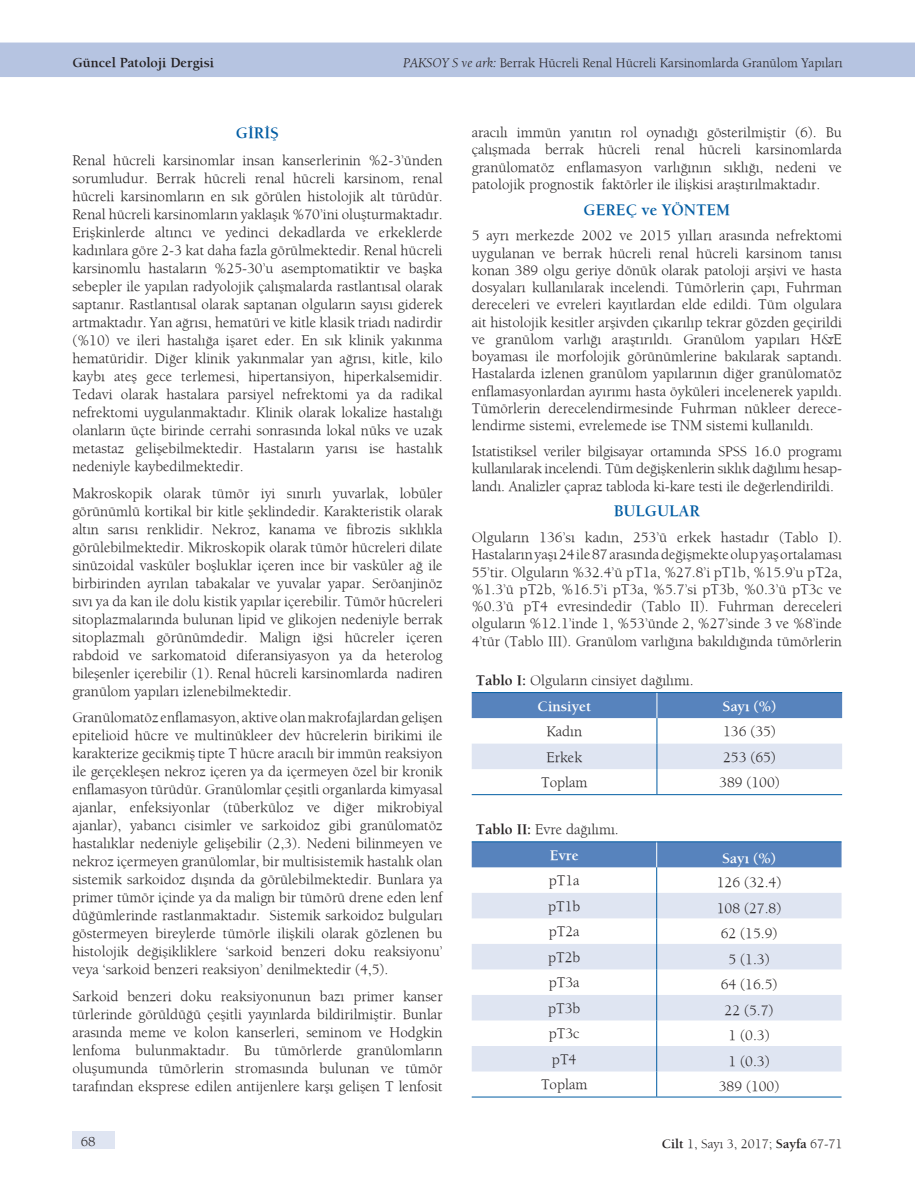
<style>
.page{position:relative;width:915px;height:1191px;background:#fff}
.page>*{position:absolute;margin:0;border:0;box-sizing:border-box;transform-origin:0 0}
.t1{font:700 16.5px "Berkeley";color:#015ca3}
.t2{font:15px/18px "Berkeley";color:#231f20;text-align:justify}
.t3{font:700 15px "Berkeley";color:#fff}
.t4{font:700 14.25px "Berkeley";color:#231f20}
.t5{font:14.25px "Berkeley";color:#231f20}
.t6{font:13.5px "Berkeley";color:#231f20}
.s1{font-style:italic}
.s2{font-weight:700}
.s3{font-weight:700;color:#fff}
</style>
<div class="page">
<hr style="left:914px;top:43px;width:1px;height:34px;background:#b6c4e1">
<div style="left:0;top:43px;width:914px;height:34px;background:#b6c4e1"></div>
<div style="left:72px;top:1131px;width:43px;height:17px;background:#dfe5f2"></div>
<hr style="left:471px;top:794px;width:185px;height:1px;background:#015ca3">
<hr style="left:656px;top:794px;width:185px;height:1px;background:#015ca3">
<svg style="left:471px;top:692px;width:370px;height:102px"></svg>
<hr style="left:471px;top:841px;width:185px;height:1px;background:#015ca3">
<hr style="left:656px;top:841px;width:185px;height:1px;background:#015ca3">
<hr style="left:471px;top:1096px;width:185px;height:1px;background:#015ca3">
<hr style="left:656px;top:1096px;width:185px;height:1px;background:#015ca3">
<svg style="left:471px;top:842px;width:370px;height:254px"></svg>
<p class="t4" style="left:72px;top:54px;width:143px">Güncel Patoloji Dergisi</p>
<p class="t6" style="left:403px;top:55px;width:441px"><span class="s1">PAKSOY S ve ark:</span> Berrak Hücreli Renal Hücreli Karsinomlarda Granülom Yapıları</p>
<p class="t1" style="left:236px;top:123px;width:45px">GİRİŞ</p>
<p class="t2" style="left:72px;top:151px;width:371px">Renal hücreli karsinomlar insan kanserlerinin %2-3’ünden sorumludur. Berrak hücreli renal hücreli karsinom, renal hücreli karsinomların en sık görülen histolojik alt türüdür.<br>Renal hücreli karsinomların yaklaşık %70’ini oluşturmaktadır.<br>Erişkinlerde altıncı ve yedinci dekadlarda ve erkeklerde kadınlara göre 2-3 kat daha fazla görülmektedir. Renal hücreli karsinomlu hastaların %25-30’u asemptomatiktir ve başka sebepler ile yapılan radyolojik çalışmalarda rastlantısal olarak saptanır. Rastlantısal olarak saptanan olguların sayısı giderek artmaktadır. Yan ağrısı, hematüri ve kitle klasik triadı nadirdir (%10) ve ileri hastalığa işaret eder. En sık klinik yakınma hematüridir. Diğer klinik yakınmalar yan ağrısı, kitle, kilo kaybı ateş gece terlemesi, hipertansiyon, hiperkalsemidir.<br>Tedavi olarak hastalara parsiyel nefrektomi ya da radikal nefrektomi uygulanmaktadır. Klinik olarak lokalize hastalığı olanların üçte birinde cerrahi sonrasında lokal nüks ve uzak metastaz gelişebilmektedir. Hastaların yarısı ise hastalık nedeniyle kaybedilmektedir.</p>
<p class="t2" style="left:72px;top:483px;width:371px">Makroskopik olarak tümör iyi sınırlı yuvarlak, lobüler görünümlü kortikal bir kitle şeklindedir. Karakteristik olarak altın sarısı renklidir. Nekroz, kanama ve fibrozis sıklıkla görülebilmektedir. Mikroskopik olarak tümör hücreleri dilate sinüzoidal vasküler boşluklar içeren ince bir vasküler ağ ile birbirinden ayrılan tabakalar ve yuvalar yapar. Seröanjinöz sıvı ya da kan ile dolu kistik yapılar içerebilir. Tümör hücreleri sitoplazmalarında bulunan lipid ve glikojen nedeniyle berrak sitoplazmalı görünümdedir. Malign iğsi hücreler içeren rabdoid ve sarkomatoid diferansiyasyon ya da heterolog bileşenler içerebilir (1). Renal hücreli karsinomlarda nadiren granülom yapıları izlenebilmektedir.</p>
<p class="t2" style="left:72px;top:708px;width:371px">Granülomatöz enflamasyon, aktive olan makrofajlardan gelişen epitelioid hücre ve multinükleer dev hücrelerin birikimi ile karakterize gecikmiş tipte T hücre aracılı bir immün reaksiyon ile gerçekleşen nekroz içeren ya da içermeyen özel bir kronik enflamasyon türüdür. Granülomlar çeşitli organlarda kimyasal ajanlar, enfeksiyonlar (tüberküloz ve diğer mikrobiyal ajanlar), yabancı cisimler ve sarkoidoz gibi granülomatöz hastalıklar nedeniyle gelişebilir (2,3). Nedeni bilinmeyen ve nekroz içermeyen granülomlar, bir multisistemik hastalık olan sistemik sarkoidoz dışında da görülebilmektedir. Bunlara ya primer tümör içinde ya da malign bir tümörü drene eden lenf düğümlerinde rastlanmaktadır. Sistemik sarkoidoz bulguları göstermeyen bireylerde tümörle ilişkili olarak gözlenen bu histolojik değişikliklere ‘sarkoid benzeri doku reaksiyonu’ veya ‘sarkoid benzeri reaksiyon’ denilmektedir (4,5).</p>
<p class="t2" style="left:72px;top:986px;width:371px">Sarkoid benzeri doku reaksiyonunun bazı primer kanser türlerinde görüldüğü çeşitli yayınlarda bildirilmiştir. Bunlar arasında meme ve kolon kanserleri, seminom ve Hodgkin lenfoma bulunmaktadır. Bu tümörlerde granülomların oluşumunda tümörlerin stromasında bulunan ve tümör tarafından eksprese edilen antijenlere karşı gelişen T lenfosit</p>
<p class="t2" style="left:471px;top:123px;width:371px;line-height:17.2px">aracılı immün yanıtın rol oynadığı gösterilmiştir (6). Bu çalışmada berrak hücreli renal hücreli karsinomlarda granülomatöz enflamasyon varlığının sıklığı, nedeni ve patolojik prognostik faktörler ile ilişkisi araştırılmaktadır.</p>
<p class="t1" style="left:583px;top:199px;width:148px">GEREÇ ve YÖNTEM</p>
<p class="t2" style="left:471px;top:227px;width:371px;line-height:17.2px">5 ayrı merkezde 2002 ve 2015 yılları arasında nefrektomi uygulanan ve berrak hücreli renal hücreli karsinom tanısı konan 389 olgu geriye dönük olarak patoloji arşivi ve hasta dosyaları kullanılarak incelendi. Tümörlerin çapı, Fuhrman dereceleri ve evreleri kayıtlardan elde edildi. Tüm olgulara ait histolojik kesitler arşivden çıkarılıp tekrar gözden geçirildi ve granülom varlığı araştırıldı. Granülom yapıları H&amp;E boyaması ile morfolojik görünümlerine bakılarak saptandı.<br>Hastalarda izlenen granülom yapılarının diğer granülomatöz enflamasyonlardan ayırımı hasta öyküleri incelenerek yapıldı.<br>Tümörlerin derecelendirmesinde Fuhrman nükleer derece&shy;lendirme sistemi, evrelemede ise TNM sistemi kullanıldı.</p>
<p class="t2" style="left:471px;top:442px;width:371px;line-height:17.2px">İstatistiksel veriler bilgisayar ortamında SPSS 16.0 programı kullanılarak incelendi. Tüm değişkenlerin sıklık dağılımı hesap&shy;landı. Analizler çapraz tabloda ki-kare testi ile değerlendirildi.</p>
<p class="t1" style="left:613px;top:501px;width:88px">BULGULAR</p>
<p class="t2" style="left:471px;top:528px;width:371px;line-height:17.2px">Olguların 136’sı kadın, 253’ü erkek hastadır (Tablo I).<br>Hastaların yaşı 24 ile 87 arasında değişmekte olup yaş ortalaması 55’tir. Olguların %32.4’ü pT1a, %27.8’i pT1b, %15.9’u pT2a, %1.3’ü pT2b, %16.5’i pT3a, %5.7’si pT3b, %0.3’ü pT3c ve %0.3’ü pT4 evresindedir (Tablo II). Fuhrman dereceleri olguların %12.1’inde 1, %53’ünde 2, %27’sinde 3 ve %8’inde 4’tür (Tablo III). Granülom varlığına bakıldığında tümörlerin</p>
<p class="t2" style="left:537px;top:667px;width:158px;line-height:25.5px;text-indent:-61px"><span class="s2">Tablo I:</span> Olguların cinsiyet dağılımı.<br><span class="s3">Cinsiyet</span></p>
<p class="t3" style="left:722px;top:697px;width:55px">Sayı (%)</p>
<p class="t2" style="left:546px;top:722px;width:37px">Kadın</p>
<p class="t2" style="left:722px;top:722px;width:54px">136 (35)</p>
<p class="t2" style="left:546px;top:747px;width:37px">Erkek</p>
<p class="t2" style="left:722px;top:747px;width:54px">253 (65)</p>
<p class="t2" style="left:541px;top:773px;width:48px">Toplam</p>
<p class="t2" style="left:719px;top:773px;width:62px">389 (100)</p>
<p class="t2" style="left:549px;top:816px;width:71px;line-height:25.5px;text-indent:-74px"><span class="s2">Tablo II :</span> Evre dağılımı.<br><span class="s3">Evre</span></p>
<p class="t3" style="left:722px;top:849px;width:55px">Sayı (%)</p>
<p class="t2" style="left:548px;top:871px;width:32px">pT1a</p>
<p class="t2" style="left:716px;top:873px;width:66px">126 (32.4)</p>
<p class="t2" style="left:548px;top:897px;width:34px">pT1b</p>
<p class="t2" style="left:716px;top:898px;width:66px">108 (27.8)</p>
<p class="t2" style="left:548px;top:922px;width:32px">pT2a</p>
<p class="t2" style="left:720px;top:924px;width:58px">62 (15.9)</p>
<p class="t2" style="left:548px;top:948px;width:34px">pT2b</p>
<p class="t2" style="left:728px;top:949px;width:43px">5 (1.3)</p>
<p class="t2" style="left:548px;top:973px;width:32px">pT3a</p>
<p class="t2" style="left:720px;top:975px;width:58px">64 (16.5)</p>
<p class="t2" style="left:548px;top:999px;width:34px">pT3b</p>
<p class="t2" style="left:724px;top:1000px;width:50px">22 (5.7)</p>
<p class="t2" style="left:548px;top:1024px;width:32px">pT3c</p>
<p class="t2" style="left:728px;top:1026px;width:43px">1 (0.3)</p>
<p class="t2" style="left:551px;top:1050px;width:26px">pT4</p>
<p class="t2" style="left:728px;top:1051px;width:43px">1 (0.3)</p>
<p class="t2" style="left:541px;top:1075px;width:48px">Toplam</p>
<p class="t2" style="left:718px;top:1077px;width:62px">389 (100)</p>
<p class="t5" style="left:81px;top:1132px;width:16px">68</p>
<p class="t6" style="left:661px;top:1136px;width:182px"><span class="s2">Cilt</span> 1, Sayı 3, 2017; <span class="s2">Sayfa</span> 67-71</p>
</div>
